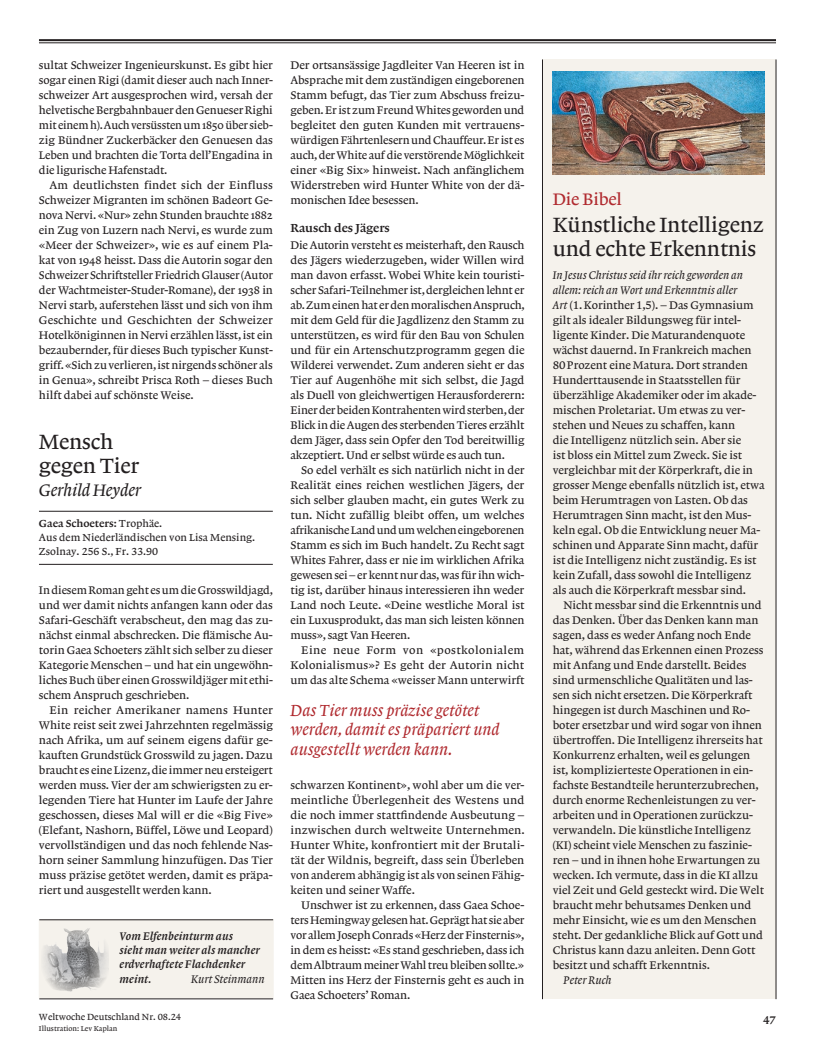
<style>
.page{position:relative;width:815px;height:1063px;background:#fff}
.page>*{position:absolute;margin:0;border:0;box-sizing:border-box;transform-origin:0 0}
.t1{font:21.75px/23.8px "Lexicon No 1 Roman A Tab";letter-spacing:-.01em;color:#231f20}
.t2{font:17.5px "Lexicon No 1 Italic A Txt";letter-spacing:-.01em;color:#231f20}
.t3{font:17.5px "Lexicon No 1 Roman A Tab";letter-spacing:-.01em;color:#b02a2f}
.t4{font:16.88px/19.4px "Lexicon No 1 Italic A Txt";color:#b02a2f}
.t5{font:12.25px "Lexicon No 1 Roman C Txt";letter-spacing:-.005em;color:#231f20}
.t6{font:11.62px/15px "Lexicon No 1 Roman A Txt";letter-spacing:-.01em;color:#231f20;text-align:justify}
.t7{font:11.62px/15px "Lexicon No 1 Roman A Tab";letter-spacing:-.005em;color:#231f20}
.t8{font:11.62px/15px "Lexicon No 1 Italic A Tab";letter-spacing:-.005em;color:#231f20}
.t9{font:11.62px/14.6px "Lexicon No 1 Italic C Tab";letter-spacing:.01em;color:#231f20}
.t10{font:11.62px "Lexicon No 1 Roman C Tab";color:#231f20}
.t11{font:10.75px/13.8px "Lexicon No 1 Roman A Tab";color:#231f20}
.t12{font:10.75px "Lexicon No 1 Roman C Tab";color:#231f20}
.t13{font:9.38px "Lexicon No 1 Roman A Tab";color:#231f20}
.t14{font:7.5px "Lexicon No 1 Roman A Tab";color:#231f20}
.s1{font-family:"Lexicon No 1 Roman A Tab"}
.s2{font-family:"Lexicon No 1 Italic A Tab"}
</style>
<div class="page">
<hr style="left:39px;top:39px;width:737px;height:2px;background:#231f20">
<hr style="left:39px;top:42px;width:737px;height:1px;background:#231f20">
<hr style="left:39px;top:511px;width:234px;height:1px;background:#231f20">
<hr style="left:39px;top:564px;width:234px;height:1px;background:#231f20">
<div style="left:542px;top:59px;width:234px;height:940px;background:#f5f2ec"></div>
<hr style="left:542px;top:59px;width:1px;height:940px;background:#231f20">
<hr style="left:776px;top:59px;width:1px;height:940px;background:#231f20">
<img style="left:552px;top:71px;width:213px;height:103px">
<div style="left:39px;top:919px;width:234px;height:79px;background:#f5f2ec;border:1px solid #f5f2ec"></div>
<img style="left:43px;top:928px;width:66px;height:64px">
<hr style="left:39px;top:919px;width:234px;height:1px;background:#231f20">
<hr style="left:39px;top:999px;width:234px;height:1px;background:#231f20">
<p class="t6" style="left:39px;top:58px;width:235px">sultat Schweizer Ingenieurskunst. Es gibt hier sogar einen Rigi (damit dieser auch nach Inner&shy;schweizer Art ausgesprochen wird, versah der helvetische Bergbahnbauer den Genueser Righi mit einem h). Auch versüssten um 1850 über sieb&shy;zig Bündner Zuckerbäcker den Genuesen das Leben und brachten die Torta dell’Engadina in die ligurische Hafenstadt.</p>
<p class="t6" style="left:39px;top:178px;width:236px;text-indent:11px">Am deutlichsten findet sich der Einfluss Schweizer Migranten im schönen Badeort Ge&shy;nova Nervi. «Nur» zehn Stunden brauchte 1882 ein Zug von Luzern nach Nervi, es wurde zum «Meer der Schweizer», wie es auf einem Pla&shy;kat von 1948 heisst. Dass die Autorin sogar den Schweizer Schriftsteller Friedrich Glauser (Autor der Wachtmeister-Studer-Romane), der 1938 in Nervi starb, auferstehen lässt und sich von ihm Geschichte und Geschichten der Schweizer Hotelköniginnen in Nervi erzählen lässt, ist ein bezaubernder, für dieses Buch typischer Kunst&shy;griff. «Sich zu verlieren, ist nirgends schöner als in Genua», schreibt Prisca Roth – dieses Buch hilft dabei auf schönste Weise.</p>
<h1 class="t1" style="left:39px;top:430px;width:102px">Mensch gegen Tier</h1>
<h2 class="t2" style="left:39px;top:480px;width:103px">Gerhild Heyder</h2>
<p class="t12" style="left:39px;top:518px;width:125px">Gaea Schoeters: <span class="s1">Trophäe.</span></p>
<p class="t11" style="left:39px;top:531px;width:218px">Aus dem Niederländischen von Lisa Mensing.<br>Zsolnay. 256 S., Fr. 33.90</p>
<p class="t6" style="left:39px;top:583px;width:236px">In diesem Roman geht es um die Grosswildjagd, und wer damit nichts anfangen kann oder das Safari-Geschäft verabscheut, den mag das zu&shy;nächst einmal abschrecken. Die flämische Au&shy;torin Gaea Schoeters zählt sich selber zu dieser Kategorie Menschen – und hat ein ungewöhn&shy;liches Buch über einen Grosswildjäger mit ethi&shy;schem Anspruch geschrieben.</p>
<p class="t6" style="left:39px;top:703px;width:235px;text-indent:11px">Ein reicher Amerikaner namens Hunter White reist seit zwei Jahrzehnten regelmässig nach Afrika, um auf seinem eigens dafür ge&shy;kauften Grundstück Grosswild zu jagen. Dazu braucht es eine Lizenz, die immer neu ersteigert werden muss. Vier der am schwierigsten zu er&shy;legenden Tiere hat Hunter im Laufe der Jahre geschossen, dieses Mal will er die «Big Five» (Elefant, Nashorn, Büffel, Löwe und Leopard) vervollständigen und das noch fehlende Nas&shy;horn seiner Sammlung hinzufügen. Das Tier muss präzise getötet werden, damit es präpa&shy;riert und ausgestellt werden kann.</p>
<p class="t9" style="left:120px;top:928px;width:142px">Vom Elfenbeinturm aus<br>sieht man weiter als mancher erdverhaftete Flachdenker meint.</p>
<p class="t8" style="left:191px;top:972px;width:75px">Kurt Steinmann</p>
<p class="t6" style="left:291px;top:58px;width:235px">Der ortsansässige Jagdleiter Van Heeren ist in Absprache mit dem zuständigen eingeborenen Stamm befugt, das Tier zum Abschuss freizu&shy;geben. Er ist zum Freund Whites geworden und begleitet den guten Kunden mit vertrauens&shy;würdigen Fährtenlesern und Chauffeur. Er ist es auch, der White auf die verstörende Möglichkeit einer «Big Six» hinweist. Nach anfänglichem Widerstreben wird Hunter White von der dä&shy;monischen Idee besessen.</p>
<p class="t5" style="left:291px;top:221px;width:101px">Rausch des Jägers</p>
<p class="t6" style="left:291px;top:238px;width:236px">Die Autorin versteht es meisterhaft, den Rausch des Jägers wiederzugeben, wider Willen wird man davon erfasst. Wobei White kein touristi&shy;scher Safari-Teilnehmer ist, dergleichen lehnt er ab. Zum einen hat er den moralischen Anspruch, mit dem Geld für die Jagdlizenz den Stamm zu unterstützen, es wird für den Bau von Schulen und für ein Artenschutzprogramm gegen die Wilderei verwendet. Zum anderen sieht er das Tier auf Augenhöhe mit sich selbst, die Jagd als Duell von gleichwertigen Herausforderern:<br>Einer der beiden Kontrahenten wird sterben, der Blick in die Augen des sterbenden Tieres erzählt dem Jäger, dass sein Opfer den Tod bereitwillig akzeptiert. Und er selbst würde es auch tun.</p>
<p class="t6" style="left:291px;top:463px;width:235px;text-indent:11px">So edel verhält es sich natürlich nicht in der Realität eines reichen westlichen Jägers, der sich selber glauben macht, ein gutes Werk zu tun. Nicht zufällig bleibt offen, um welches afrikanische Land und um welchen eingeborenen Stamm es sich im Buch handelt. Zu Recht sagt Whites Fahrer, dass er nie im wirklichen Afrika gewesen sei – er kennt nur das, was für ihn wich&shy;tig ist, darüber hinaus interessieren ihn weder Land noch Leute. «Deine westliche Moral ist ein Luxusprodukt, das man sich leisten können muss», sagt Van Heeren.</p>
<p class="t6" style="left:291px;top:643px;width:235px;text-indent:11px">Eine neue Form von «postkolonialem Kolonialismus»? Es geht der Autorin nicht um das alte Schema «weisser Mann unterwirft</p>
<h3 class="t4" style="left:291px;top:701px;width:211px">Das Tier muss präzise getötet werden, damit es präpariert und ausgestellt werden kann.</h3>
<p class="t6" style="left:291px;top:778px;width:236px">schwarzen Kontinent», wohl aber um die ver&shy;meintliche Überlegenheit des Westens und die noch immer stattfindende Ausbeutung – inzwischen durch weltweite Unternehmen.<br>Hunter White, konfrontiert mit der Brutali&shy;tät der Wildnis, begreift, dass sein Überleben von anderem abhängig ist als von seinen Fähig&shy;keiten und seiner Waffe.</p>
<p class="t6" style="left:291px;top:898px;width:236px;text-indent:11px">Unschwer ist zu erkennen, dass Gaea Schoe&shy;ters Hemingway gelesen hat. Geprägt hat sie aber vor allem Joseph Conrads «Herz der Finsternis», in dem es heisst: «Es stand geschrieben, dass ich dem Albtraum meiner Wahl treu bleiben sollte.» Mitten ins Herz der Finsternis geht es auch in Gaea Schoeters’ Roman.</p>
<h2 class="t3" style="left:553px;top:189px;width:71px">Die Bibel</h2>
<h1 class="t1" style="left:553px;top:213px;width:213px">Künstliche Intelligenz und echte Erkenntnis</h1>
<p class="t8" style="left:553px;top:268px;width:192px">In Jesus Christus seid ihr reich geworden an allem: reich an Wort und Erkenntnis aller</p>
<p class="t7" style="left:553px;top:298px;width:213px"><span class="s2">Art</span> (1.Korinther1,5). – Das Gymnasium gilt als idealer Bildungsweg für intel&shy;ligente Kinder. Die Maturandenquote wächst dauernd. In Frankreich machen 80Prozent eine Matura. Dort stranden Hunderttausende in Staatsstellen für überzählige Akademiker oder im akade&shy;mischen Proletariat. Um etwas zu ver&shy;stehen und Neues zu schaffen, kann<br>die Intelligenz nützlich sein. Aber sie<br>ist bloss ein Mittel zum Zweck. Sie ist vergleichbar mit der Körperkraft, die in grosser Menge ebenfalls nützlich ist, etwa beim Herumtragen von Lasten. Ob das Herumtragen Sinn macht, ist den Mus&shy;keln egal. Ob die Entwicklung neuer Ma&shy;schinen und Apparate Sinn macht, dafür ist die Intelligenz nicht zuständig. Es ist kein Zufall, dass sowohl die Intelligenz als auch die Körperkraft messbar sind.</p>
<p class="t7" style="left:553px;top:598px;width:213px;text-indent:11px">Nicht messbar sind die Erkenntnis und das Denken. Über das Denken kann man sagen, dass es weder Anfang noch Ende hat, während das Erkennen einen Prozess mit Anfang und Ende darstellt. Beides sind urmenschliche Qualitäten und las&shy;sen sich nicht ersetzen. Die Körperkraft hingegen ist durch Maschinen und Ro&shy;boter ersetzbar und wird sogar von ihnen übertroffen. Die Intelligenz ihrerseits hat Konkurrenz erhalten, weil es gelungen ist, komplizierteste Operationen in ein&shy;fachste Bestandteile herunterzubrechen, durch enorme Rechenleistungen zu ver&shy;arbeiten und in Operationen zurückzu&shy;verwandeln. Die künstliche Intelligenz (KI) scheint viele Menschen zu faszinie&shy;ren – und in ihnen hohe Erwartungen zu wecken. Ich vermute, dass in die KI allzu viel Zeit und Geld gesteckt wird. Die Welt braucht mehr behutsames Denken und mehr Einsicht, wie es um den Menschen steht. Der gedankliche Blick auf Gott und Christus kann dazu anleiten. Denn Gott besitzt und schafft Erkenntnis.</p>
<p class="t8" style="left:564px;top:973px;width:50px">Peter Ruch</p>
<p class="t13" style="left:39px;top:1012px;width:144px">Weltwoche Deutschland Nr. 08.24</p>
<p class="t10" style="left:763px;top:1014px;width:14px">47</p>
<p class="t14" style="left:39px;top:1024px;width:80px">Illustration: Lev Kaplan</p>
</div>
